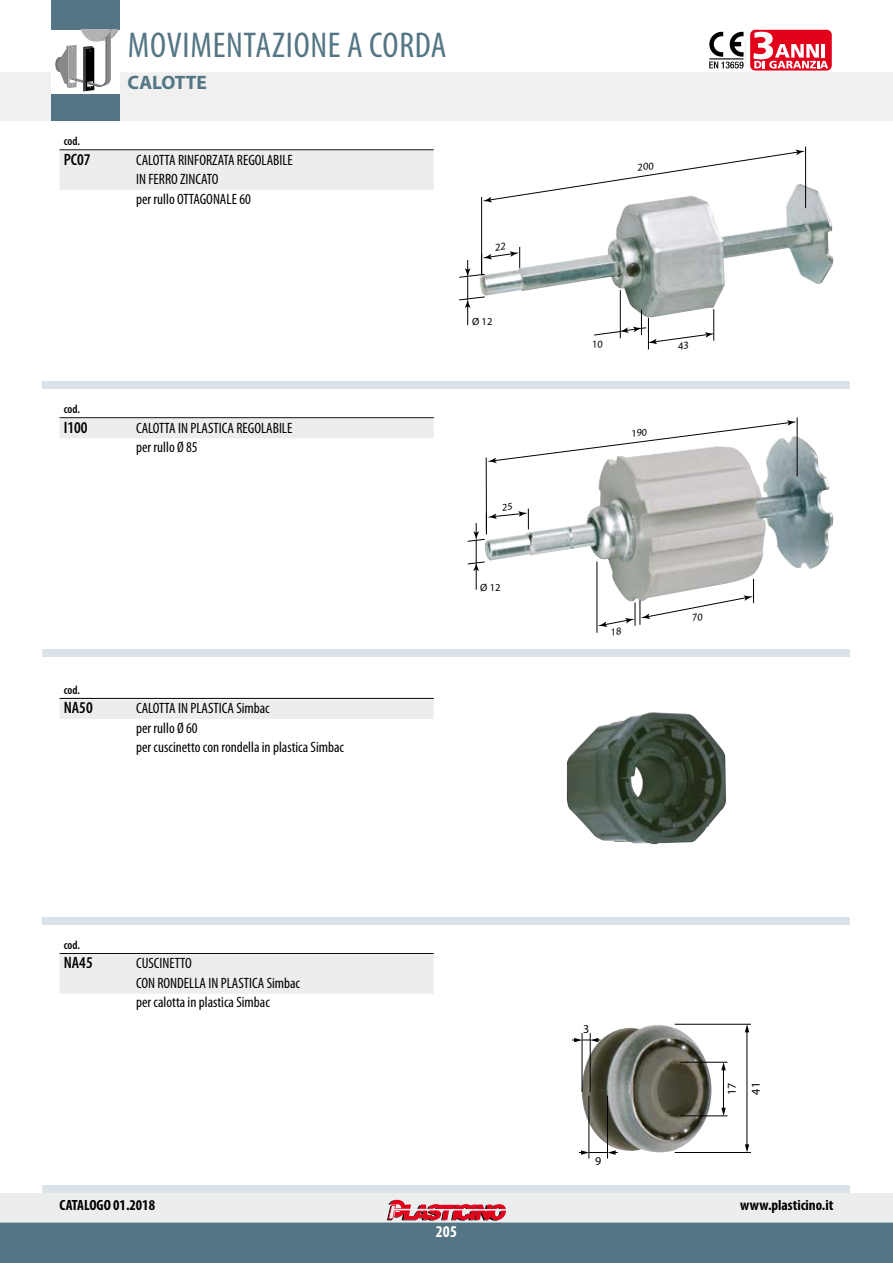
<style>
.page{position:relative;width:893px;height:1263px;background:#fff}
.page>*{position:absolute;margin:0;border:0;box-sizing:border-box;transform-origin:0 0}
.t1{font:condensed 36px "Myriad Pro";letter-spacing:.02em;color:#547583}
.t2{font:700 19.5px "Myriad Pro";color:#547583}
.t3{font:600 condensed 16.5px "Myriad Pro";color:#000}
.t4{font:700 condensed 16.5px "Myriad Pro";color:#fff}
.t5{font:condensed 15px/19.5px "Myriad Pro";color:#000}
.t6{font:700 condensed 15px "Myriad Pro";color:#000}
.t7{font:600 condensed 12px "Myriad Pro";color:#000}
.t8{font:12px/23.9px "Myriad Pro";color:#000}
.t9{font:10.5px "Myriad Pro";color:#000}
</style>
<div class="page">
<div style="left:0;top:1193px;width:893px;height:29px;background:#eceded"></div>
<svg style="left:0;top:1199px;width:893px;height:64px"></svg>
<div style="left:43px;top:30px;width:807px;height:1163px;background:#dae3e8"></div>
<div style="left:0;top:0;width:893px;height:121px;background:#f0f0f0"></div>
<div style="left:0;top:0;width:893px;height:72px;background:#fff"></div>
<div style="left:51px;top:94px;width:68px;height:27px;background:#547583"></div>
<div style="left:51px;top:0;width:68px;height:30px;background:#547583"></div>
<div style="left:51px;top:30px;width:68px;height:64px;background:#fff"></div>
<svg style="left:56px;top:30px;width:62px;height:61px"></svg>
<div style="left:706px;top:30px;width:41px;height:41px;background:#fff;border-radius:5px"></div>
<svg style="left:709px;top:32px;width:34px;height:37px"></svg>
<div style="left:750px;top:30px;width:82px;height:41px;background:#e2001a;border-radius:5px"></div>
<svg style="left:753px;top:32px;width:75px;height:37px"></svg>
<div style="left:0;top:121px;width:893px;height:260px;background:#fff"></div>
<div style="left:0;top:389px;width:893px;height:259px;background:#fff"></div>
<div style="left:0;top:657px;width:893px;height:259px;background:#fff"></div>
<div style="left:451px;top:925px;width:442px;height:259px;background:#fff"></div>
<div style="left:0;top:925px;width:459px;height:259px;background:#fff"></div>
<img style="left:485px;top:437px;width:348px;height:164px">
<hr style="left:797px;top:417px;width:1px;height:59px;background:#000">
<hr style="left:486px;top:457px;width:1px;height:77px;background:#000">
<hr style="left:597px;top:561px;width:1px;height:72px;background:#000">
<img style="left:566px;top:712px;width:160px;height:132px">
<img style="left:581px;top:1024px;width:131px;height:129px">
<hr style="left:582px;top:1033px;width:1px;height:59px;background:#000">
<hr style="left:590px;top:1033px;width:1px;height:59px;background:#000">
<svg style="left:572px;top:1038px;width:28px;height:4px"></svg>
<hr style="left:588px;top:1096px;width:1px;height:62px;background:#000">
<hr style="left:607px;top:1096px;width:1px;height:62px;background:#000">
<svg style="left:579px;top:1150px;width:39px;height:5px"></svg>
<hr style="left:680px;top:1115px;width:47px;height:1px;background:#000">
<hr style="left:680px;top:1062px;width:47px;height:1px;background:#000">
<hr style="left:723px;top:1069px;width:1px;height:40px;background:#000">
<svg style="left:721px;top:1062px;width:5px;height:8px"></svg>
<svg style="left:721px;top:1108px;width:5px;height:8px"></svg>
<hr style="left:675px;top:1152px;width:76px;height:1px;background:#000">
<hr style="left:675px;top:1024px;width:76px;height:1px;background:#000">
<hr style="left:747px;top:1031px;width:1px;height:115px;background:#000">
<svg style="left:745px;top:1024px;width:4px;height:8px"></svg>
<svg style="left:745px;top:1144px;width:4px;height:8px"></svg>
<img style="left:482px;top:184px;width:351px;height:134px">
<hr style="left:620px;top:290px;width:1px;height:48px;background:#000">
<hr style="left:713px;top:309px;width:1px;height:32px;background:#000">
<hr style="left:805px;top:147px;width:1px;height:61px;background:#000">
<hr style="left:481px;top:197px;width:1px;height:78px;background:#000">
<hr style="left:60px;top:417px;width:374px;height:1px;background:#000">
<div style="left:60px;top:419px;width:374px;height:19px;background:#eceded"></div>
<hr style="left:60px;top:698px;width:374px;height:1px;background:#000">
<div style="left:60px;top:699px;width:374px;height:20px;background:#eceded"></div>
<hr style="left:60px;top:953px;width:374px;height:1px;background:#000">
<div style="left:60px;top:954px;width:374px;height:20px;background:#eceded"></div>
<div style="left:60px;top:974px;width:374px;height:19px;background:#eceded"></div>
<hr style="left:60px;top:149px;width:374px;height:1px;background:#000">
<div style="left:60px;top:151px;width:374px;height:19px;background:#eceded"></div>
<div style="left:60px;top:170px;width:374px;height:20px;background:#eceded"></div>
<svg style="left:467px;top:503px;width:62px;height:87px"></svg>
<svg style="left:487px;top:420px;width:309px;height:43px"></svg>
<svg style="left:598px;top:579px;width:156px;height:48px"></svg>
<svg style="left:593px;top:310px;width:121px;height:40px"></svg>
<svg style="left:459px;top:242px;width:61px;height:83px"></svg>
<svg style="left:483px;top:150px;width:322px;height:52px"></svg>
<h1 class="t1" style="left:128px;top:25px;width:320px">MOVIMENTAZIONE A CORDA</h1>
<h2 class="t2" style="left:128px;top:72px;width:81px">CALOTTE</h2>
<p class="t7" style="left:64px;top:135px;width:18px">cod.</p>
<p class="t3" style="left:64px;top:150px;width:28px">PC07</p>
<p class="t5" style="left:136px;top:150px;width:158px">CALOTTA RINFORZATA REGOLABILE<br>IN FERRO ZINCATO<br>per rullo OTTAGONALE 60</p>
<p class="t7" style="left:64px;top:403px;width:18px">cod.</p>
<p class="t3" style="left:64px;top:418px;width:25px">I100</p>
<p class="t5" style="left:136px;top:418px;width:158px">CALOTTA IN PLASTICA REGOLABILE per rullo Ø 85</p>
<p class="t7" style="left:64px;top:683px;width:18px">cod.</p>
<p class="t3" style="left:64px;top:699px;width:30px">NA50</p>
<p class="t5" style="left:136px;top:699px;width:209px">CALOTTA IN PLASTICA Simbac<br>per rullo Ø 60<br>per cuscinetto con rondella in plastica Simbac</p>
<p class="t7" style="left:64px;top:938px;width:18px">cod.</p>
<p class="t3" style="left:64px;top:954px;width:30px">NA45</p>
<p class="t5" style="left:136px;top:954px;width:166px">CUSCINETTO<br>CON RONDELLA IN PLASTICA Simbac per calotta in plastica Simbac</p>
<p class="t9" style="left:472px;top:316px;width:22px">Ø 12</p>
<p class="t9" style="left:480px;top:581px;width:22px">Ø 12</p>
<p class="t8" style="left:583px;top:1017px;width:8px">3</p>
<p class="t8" style="left:595px;top:1149px;width:8px">9</p>
<p class="t8" style="left:720px;top:1095px;width:14px;rotate:-90deg">17<br>41</p>
<p class="t6" style="left:60px;top:1197px;width:97px">CATALOGO 01.2018</p>
<p class="t6" style="left:740px;top:1197px;width:95px">www.plasticino.it</p>
<p class="t4" style="left:436px;top:1222px;width:23px">205</p>
</div>
